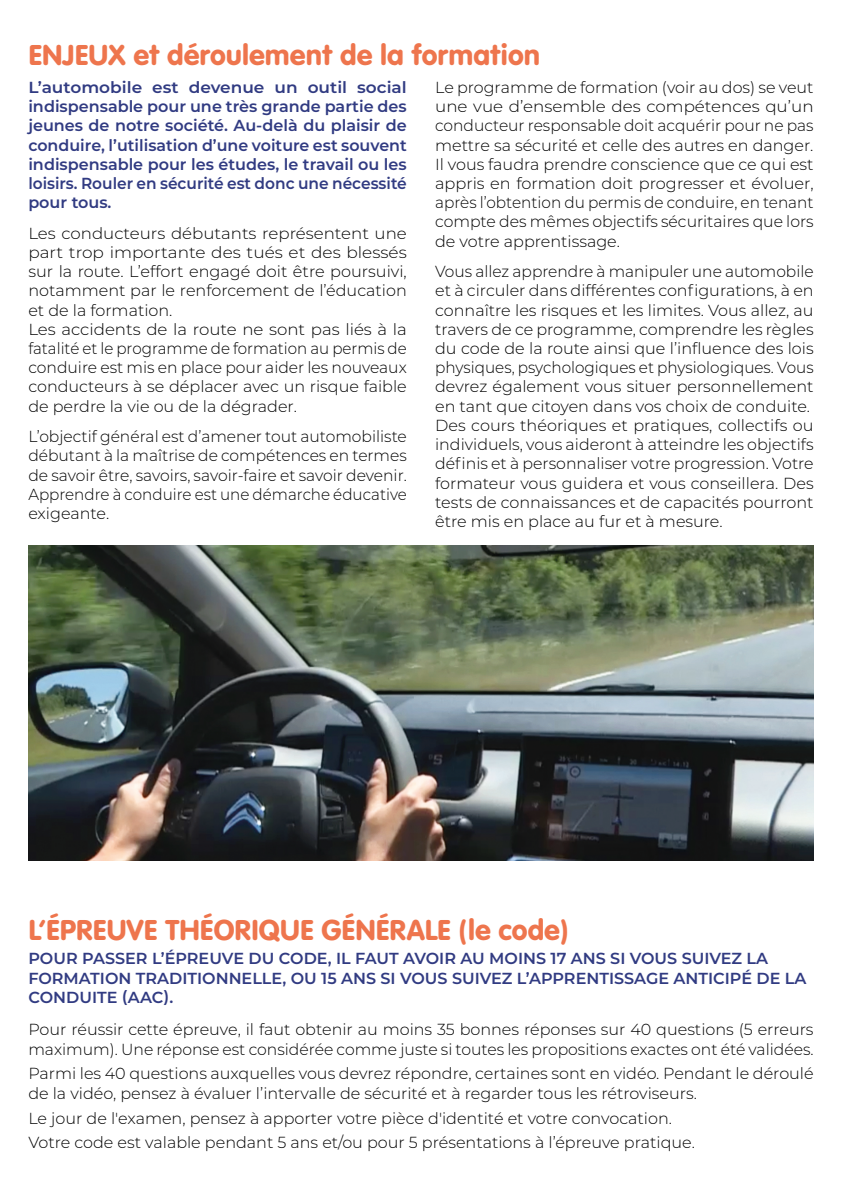
<style>
.page{position:relative;width:842px;height:1191px;background:#fff}
.page>*{position:absolute;margin:0;border:0;box-sizing:border-box;transform-origin:0 0}
.t1{font:30px "VAG Rundschrift D";color:#ee754d}
.t2{font:300 16px/19.2px "Montserrat";color:#000}
.t3{font:300 16px/19.2px "Montserrat";color:#000;scale:1.04 1}
.t4{font:600 16px/19.2px "Montserrat";color:#313b82;text-align:justify;scale:1.06 1}
.t5{font:600 16px/19.2px "Montserrat";color:#313b82}
</style>
<div class="page">
<img style="left:28px;top:545px;width:786px;height:316px">
<h1 class="t1" style="left:28px;top:37px;width:513px">ENJEUX et déroulement de la formation</h1>
<p class="t4" style="left:28px;top:77px;width:359px">L’automobile est devenue un outil social indispensable pour une très grande partie des jeunes de notre société. Au-delà du plaisir de conduire, l’utilisation d’une voiture est souvent indispensable pour les études, le travail ou les loisirs. Rouler en sécurité est donc une nécessité pour tous.</p>
<p class="t3" style="left:28px;top:223px;width:365px">Les conducteurs débutants représentent une part trop importante des tués et des blessés sur la route. L’effort engagé doit être poursuivi, notamment par le renforcement de l’éducation et de la formation.<br>Les accidents de la route ne sont pas liés à la fatalité et le programme de formation au permis de conduire est mis en place pour aider les nouveaux conducteurs à se déplacer avec un risque faible de perdre la vie ou de la dégrader.</p>
<p class="t2" style="left:28px;top:426px;width:380px;text-align:justify">L’objectif général est d’amener tout automobiliste débutant à la maîtrise de compétences en termes de savoir être, savoirs, savoir-faire et savoir devenir.<br>Apprendre à conduire est une démarche éducative exigeante.</p>
<p class="t2" style="left:435px;top:77px;width:380px;text-align:justify">Le programme de formation (voir au dos) se veut une vue d’ensemble des compétences qu’un conducteur responsable doit acquérir pour ne pas mettre sa sécurité et celle des autres en danger.<br>Il vous faudra prendre conscience que ce qui est appris en formation doit progresser et évoluer, après l’obtention du permis de conduire, en tenant compte des mêmes objectifs sécuritaires que lors de votre apprentissage.</p>
<p class="t2" style="left:435px;top:261px;width:380px">Vous allez apprendre à manipuler une automobile et à circuler dans différentes configurations, à en connaître les risques et les limites. Vous allez, au travers de ce programme, comprendre les règles du code de la route ainsi que l’influence des lois physiques, psychologiques et physiologiques. Vous devrez également vous situer personnellement en tant que citoyen dans vos choix de conduite.<br>Des cours théoriques et pratiques, collectifs ou individuels, vous aideront à atteindre les objectifs définis et à personnaliser votre progression. Votre formateur vous guidera et vous conseillera. Des tests de connaissances et de capacités pourront être mis en place au fur et à mesure.</p>
<h1 class="t1" style="left:28px;top:911px;width:542px">L’ÉPREUVE THÉORIQUE GÉNÉRALE (le code)</h1>
<p class="t5" style="left:28px;top:948px;width:780px">POUR PASSER L’ÉPREUVE DU CODE, IL FAUT AVOIR AU MOINS 17 ANS SI VOUS SUIVEZ LA<br>FORMATION TRADITIONNELLE, OU 15 ANS SI VOUS SUIVEZ L’APPRENTISSAGE ANTICIPÉ DE LA<br>CONDUITE (AAC).</p>
<p class="t2" style="left:28px;top:1019px;width:787px">Pour réussir cette épreuve, il faut obtenir au moins 35 bonnes réponses sur 40 questions (5 erreurs maximum). Une réponse est considérée comme juste si toutes les propositions exactes ont été validées.</p>
<p class="t2" style="left:28px;top:1063px;width:787px">Parmi les 40 questions auxquelles vous devrez répondre, certaines sont en vidéo. Pendant le déroulé de la vidéo, pensez à évaluer l’intervalle de sécurité et à regarder tous les rétroviseurs.</p>
<p class="t2" style="left:28px;top:1105px;width:668px;line-height:24.8px">Le jour de l'examen, pensez à apporter votre pièce d'identité et votre convocation.<br>Votre code est valable pendant 5 ans et/ou pour 5 présentations à l’épreuve pratique.</p>
</div>
